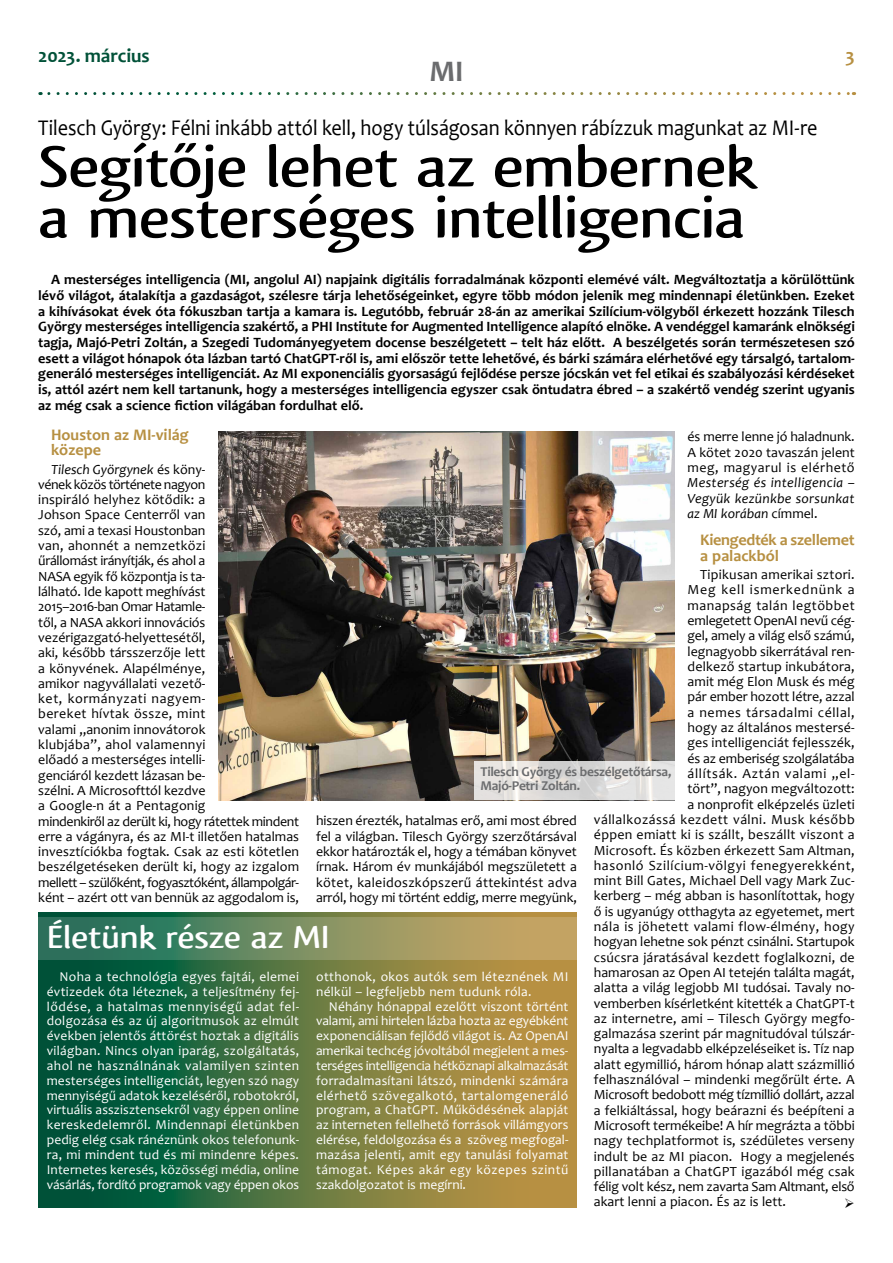
<style>
.page{position:relative;width:893px;height:1263px;background:#fff}
.page>*{position:absolute;margin:0;border:0;box-sizing:border-box;transform-origin:0 0}
.t1{font:500 60px/51px "Qlassik";letter-spacing:-.015em;color:#000;scale:1.3 1}
.t2{font:500 33px "Qlassik";letter-spacing:-.01em;color:#fff;scale:1.3 1}
.t3{font:700 30px "Candara";color:#6b6c6e}
.t4{font:22.5px "Candara";letter-spacing:-.005em;color:#000;scale:.9 1}
.t5{font:700 19.5px "Candara";letter-spacing:-.01em;color:#005138}
.t6{font:700 19.5px "Candara";color:#b79042}
.t7{font:700 16.2px/15.3px "Candara";letter-spacing:-.02em;color:#b79042}
.t8{font:700 16.2px/15.3px "Candara";color:#b79042}
.t9{font:700 14.25px/15.6px "Candara";color:#000;text-align:justify}
.t10{font:13.95px/15.3px "Candara";letter-spacing:.005em;color:#000;text-align:justify}
.t11{font:13.95px "Candara";letter-spacing:.03em;color:#000}
.t12{font:italic 13.95px/15.3px "Candara";letter-spacing:.02em;color:#000;text-align:justify}
.t13{font:13.95px "Candara";letter-spacing:-.015em;color:#000}
.t14{font:13.95px "Candara";letter-spacing:.035em;color:#000}
.t15{font:13.95px "Candara";letter-spacing:-.02em;color:#000}
.t16{font:13.95px "Candara";letter-spacing:.05em;color:#000}
.t17{font:13.95px "Candara";letter-spacing:.04em;color:#000}
.t18{font:13.95px "Candara";letter-spacing:.055em;color:#000}
.t19{font:13.5px/14.9px "Candara";letter-spacing:.02em;color:#fff;text-align:justify}
.t20{font:700 13.5px/14.9px "Candara";letter-spacing:-.02em;color:#6b6c6e}
.s1{font-style:italic}
.s2{font-style:normal}
</style>
<div class="page">
<svg style="left:49px;top:92px;width:805px;height:3px"></svg>
<img style="left:218px;top:431px;width:457px;height:369px">
<svg style="left:38px;top:912px;width:539px;height:296px;background:#5c7540"></svg>
<svg style="left:38px;top:917px;width:539px;height:43px;background:#788d61"></svg>
<svg style="left:474px;top:761px;width:201px;height:39px;background:#e1dfdd"></svg>
<h3 class="t5" style="left:38px;top:43px;width:113px">2023. március</h3>
<h3 class="t6" style="left:845px;top:43px;width:11px">3</h3>
<h3 class="t3" style="left:429px;top:53px;width:36px">MI</h3>
<h3 class="t4" style="left:38px;top:114px;width:867px">Tilesch György: Félni inkább attól kell, hogy túlságosan könnyen rábízzuk magunkat az MI-re</h3>
<h1 class="t1" style="left:38px;top:141px;width:553px">Segítője lehet az embernek a mesterséges intelligencia</h1>
<p class="t9" style="left:38px;top:272px;width:818px;text-indent:13px">A mesterséges intelligencia (MI, angolul AI) napjaink digitális forradalmának központi elemévé vált. Megváltoztatja a körülöttünk lévő világot, átalakítja a gazdaságot, szélesre tárja lehetőségeinket, egyre több módon jelenik meg mindennapi életünkben. Ezeket a kihívásokat évek óta fókuszban tartja a kamara is. Legutóbb, február 28-án az amerikai Szilícium-völgyből érkezett hozzánk Tilesch György mesterséges intelligencia szakértő, a PHI Institute for Augmented Intelligence alapító elnöke. A vendéggel kamaránk elnökségi tagja, Majó-Petri Zoltán, a Szegedi Tudományegyetem docense beszélgetett – telt ház előtt. A beszélgetés során természetesen szó esett a világot hónapok óta lázban tartó ChatGPT-ről is, ami először tette lehetővé, és bárki számára elérhetővé egy társalgó, tartalom&shy;generáló mesterséges intelligenciát. Az MI exponenciális gyorsaságú fejlődése persze jócskán vet fel etikai és szabályozási kérdéseket is, attól azért nem kell tartanunk, hogy a mesterséges intelligencia egyszer csak öntudatra ébred – a szakértő vendég szerint ugyanis az még csak a science fiction világában fordulhat elő.</p>
<p class="t8" style="left:51px;top:427px;width:139px">Houston az MI-világ közepe</p>
<p class="t10" style="left:38px;top:461px;width:262px;text-align:left;text-indent:13px"><span class="s1">Tilesch Györgynek</span> és köny-<br>vének közös története nagyon<br>inspiráló helyhez kötődik: a<br>Johson Space Centerről van<br>szó, ami a texasi Houstonban<br>van, ahonnét a nemzetközi<br>űrállomást irányítják, és ahol a<br>NASA egyik fő központja is ta-<br>lálható. Ide kapott meghívást<br>2015–2016-ban Omar Hatamle-<br>től, a NASA akkori innovációs vezérigazgató-helyettesétől,<br>aki, később társszerzője lett<br>a könyvének. Alapélménye,<br>amikor nagyvállalati vezető-<br>ket, kormányzati nagyem-<br>bereket hívtak össze, mint<br>valami „anonim innovátorok<br>klubjába”, ahol valamennyi<br>előadó a mesterséges intelli-<br>genciáról kezdett lázasan be-<br>szélni. A Microsofttól kezdve<br>a Google-n át a Pentagonig<br>mindenkiről az derült ki, hogy rátettek mindent erre a vágányra, és az MI-t illetően hatalmas invesztíciókba fogtak. Csak az esti kötetlen beszélgetéseken derült ki, hogy az izgalom mellett – szülőként, fogyasztóként, állampolgár&shy;ként – azért ott van bennük az aggodalom is,</p>
<p class="t10" style="left:687px;top:429px;width:169px">és merre lenne jó haladnunk.<br>A kötet 2020 tavaszán jelent meg, magyarul is elérhető</p>
<p class="t12" style="left:687px;top:475px;width:169px">Mesterség és intelligencia – Vegyük kezünkbe sorsunkat az MI korában <span class="s2">címmel.</span></p>
<p class="t7" style="left:700px;top:532px;width:156px">Kiengedték a szellemet a palackból</p>
<p class="t10" style="left:700px;top:567px;width:156px">Tipikusan amerikai sztori.</p>
<p class="t18" style="left:687px;top:581px;width:169px">Meg kell ismerkednünk a</p>
<p class="t14" style="left:687px;top:596px;width:169px">manapság talán legtöbbet</p>
<p class="t13" style="left:687px;top:612px;width:169px">emlegetett OpenAI nevű cég-</p>
<p class="t10" style="left:687px;top:628px;width:169px">gel, amely a világ első számú,</p>
<p class="t10" style="left:687px;top:643px;width:169px">legnagyobb sikerrátával ren-</p>
<p class="t10" style="left:687px;top:658px;width:169px">delkező startup inkubátora,</p>
<p class="t10" style="left:687px;top:674px;width:169px">amit még Elon Musk és még</p>
<p class="t10" style="left:687px;top:689px;width:169px">pár ember hozott létre, azzal</p>
<p class="t17" style="left:687px;top:703px;width:169px">a nemes társadalmi céllal,</p>
<p class="t10" style="left:687px;top:720px;width:169px">hogy az általános mestersé-</p>
<p class="t10" style="left:687px;top:735px;width:169px">ges intelligenciát fejlesszék,</p>
<p class="t10" style="left:687px;top:750px;width:169px">és az emberiség szolgálatába</p>
<p class="t16" style="left:687px;top:765px;width:169px">állítsák. Aztán valami „el-</p>
<p class="t10" style="left:687px;top:781px;width:169px">tört”, nagyon megváltozott:</p>
<p class="t10" style="left:687px;top:796px;width:169px">a nonprofit elképzelés üzleti</p>
<p class="t11" style="left:594px;top:811px;width:262px">vállalkozássá kezdett válni. Musk később</p>
<p class="t10" style="left:594px;top:827px;width:262px">éppen emiatt ki is szállt, beszállt viszont a</p>
<p class="t10" style="left:594px;top:842px;width:262px">Microsoft. És közben érkezett Sam Altman,</p>
<p class="t14" style="left:594px;top:856px;width:262px">hasonló Szilícium-völgyi fenegyerekként,</p>
<p class="t10" style="left:594px;top:873px;width:262px">mint Bill Gates, Michael Dell vagy Mark Zuc-</p>
<p class="t10" style="left:594px;top:888px;width:262px">kerberg – még abban is hasonlítottak, hogy</p>
<p class="t10" style="left:594px;top:903px;width:262px">ő is ugyanúgy otthagyta az egyetemet, mert</p>
<p class="t11" style="left:594px;top:918px;width:262px">nála is jöhetett valami flow-élmény, hogy</p>
<p class="t10" style="left:594px;top:934px;width:262px">hogyan lehetne sok pénzt csinálni. Startupok</p>
<p class="t10" style="left:594px;top:949px;width:262px">csúcsra járatásával kezdett foglalkozni, de</p>
<p class="t10" style="left:594px;top:964px;width:262px">hamarosan az Open AI tetején találta magát,</p>
<p class="t10" style="left:594px;top:980px;width:262px">alatta a világ legjobb MI tudósai. Tavaly no-</p>
<p class="t10" style="left:594px;top:995px;width:262px">vemberben kísérletként kitették a ChatGPT-t</p>
<p class="t10" style="left:594px;top:1010px;width:262px">az internetre, ami – Tilesch György megfo-</p>
<p class="t10" style="left:594px;top:1026px;width:262px">galmazása szerint pár magnitudóval túlszár-</p>
<p class="t10" style="left:594px;top:1041px;width:262px">nyalta a legvadabb elképzeléseiket is. Tíz nap</p>
<p class="t10" style="left:594px;top:1056px;width:262px">alatt egymillió, három hónap alatt százmillió</p>
<p class="t10" style="left:594px;top:1072px;width:262px">felhasználóval – mindenki megőrült érte. A</p>
<p class="t15" style="left:594px;top:1086px;width:262px">Microsoft bedobott még tízmillió dollárt, azzal</p>
<p class="t10" style="left:594px;top:1102px;width:262px">a felkiáltással, hogy beárazni és beépíteni a</p>
<p class="t10" style="left:594px;top:1117px;width:262px">Microsoft termékeibe! A hír megrázta a többi</p>
<p class="t10" style="left:594px;top:1133px;width:262px">nagy techplatformot is, szédületes verseny</p>
<p class="t10" style="left:594px;top:1148px;width:262px">indult be az MI piacon. Hogy a megjelenés</p>
<p class="t10" style="left:594px;top:1163px;width:262px">pillanatában a ChatGPT igazából még csak</p>
<p class="t13" style="left:594px;top:1178px;width:262px">félig volt kész, nem zavarta Sam Altmant, első</p>
<p class="t10" style="left:594px;top:1194px;width:194px">akart lenni a piacon. És az is lett.</p>
<p class="t20" style="left:480px;top:764px;width:192px">Tilesch György és beszélgetőtársa,<br>Majó-Petri Zoltán.</p>
<p class="t10" style="left:316px;top:813px;width:262px">hiszen érezték, hatalmas erő, ami most ébred fel a világban. Tilesch György szerzőtársával ekkor határozták el, hogy a témában könyvet írnak. Három év munkájából megszületett a kötet, kaleidoszkópszerű áttekintést adva arról, hogy mi történt eddig, merre megyünk,</p>
<h2 class="t2" style="left:47px;top:917px;width:219px">Életünk része az MI</h2>
<p class="t19" style="left:47px;top:969px;width:254px;text-indent:13px">Noha a technológia egyes fajtái, elemei évtizedek óta léteznek, a teljesítmény fej&shy;lődése, a hatalmas mennyiségű adat fel&shy;dolgozása és az új algoritmusok az elmúlt években jelentős áttörést hoztak a digitális világban. Nincs olyan iparág, szolgáltatás, ahol ne használnának valamilyen szinten mesterséges intelligenciát, legyen szó nagy mennyiségű adatok kezeléséről, robotokról, virtuális asszisztensekről vagy éppen online kereskedelemről. Mindennapi életünkben pedig elég csak ránéznünk okos telefonunk&shy;ra, mi mindent tud és mi mindenre képes.<br>Internetes keresés, közösségi média, online vásárlás, fordító programok vagy éppen okos</p>
<p class="t19" style="left:316px;top:969px;width:254px">otthonok, okos autók sem léteznének MI nélkül – legfeljebb nem tudunk róla.</p>
<p class="t19" style="left:316px;top:998px;width:254px;text-indent:13px">Néhány hónappal ezelőtt viszont történt valami, ami hirtelen lázba hozta az egyébként exponenciálisan fejlődő világot is. Az OpenAI amerikai techcég jóvoltából megjelent a mes&shy;terséges intelligencia hétköznapi alkalmazását forradalmasítani látszó, mindenki számára elérhető szövegalkotó, tartalomgeneráló program, a ChatGPT. Működésének alapját az interneten fellelhető források villámgyors elérése, feldolgozása és a szöveg megfogal&shy;mazása jelenti, amit egy tanulási folyamat támogat. Képes akár egy közepes szintű szakdolgozatot is megírni.</p>
</div>
